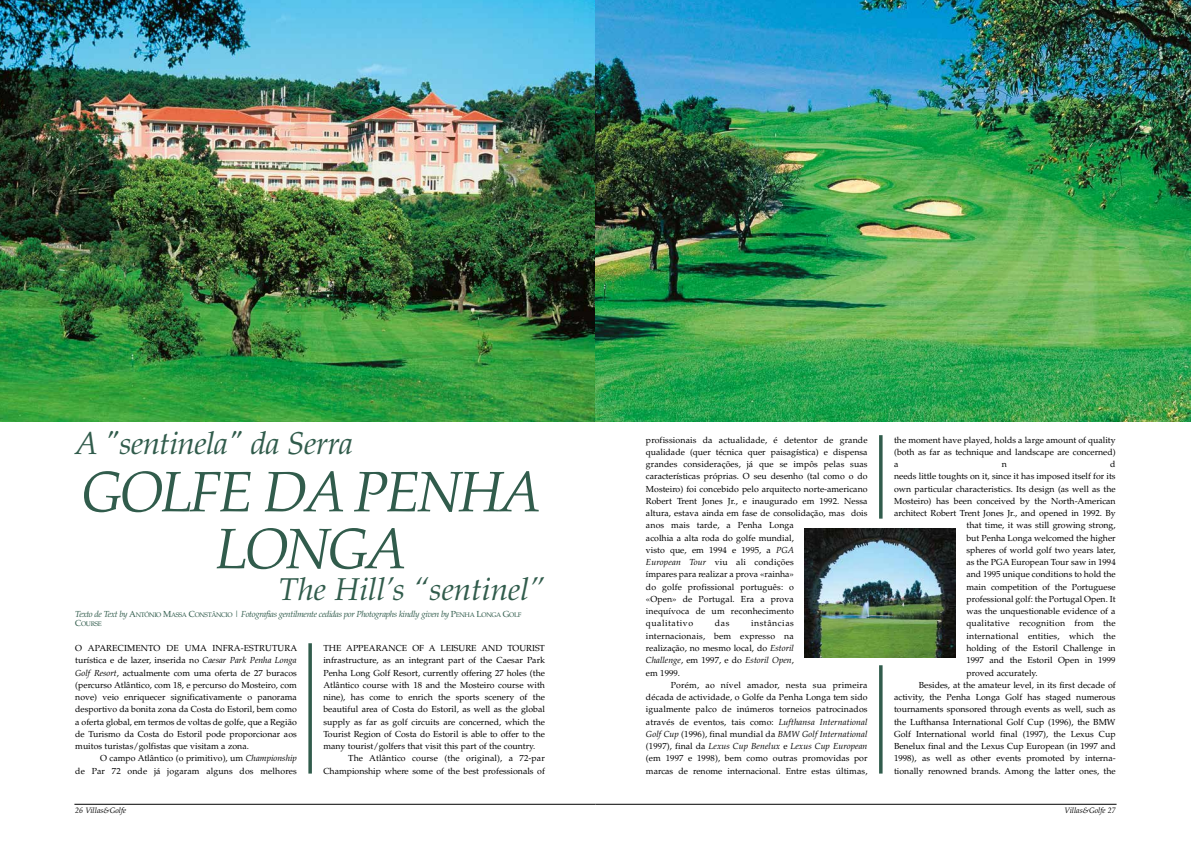
<style>
.page{position:relative;width:1191px;height:844px;background:#fff}
.page>*{position:absolute;margin:0;border:0;box-sizing:border-box;transform-origin:0 0}
.t1{font:italic 56.88px/56.9px "Palatino";letter-spacing:-.05em;color:#315c4c;text-align:center}
.t2{font:italic 31.5px "Palatino";letter-spacing:-.02em;color:#315c4c}
.t3{font:italic 31.5px "Palatino";color:#315c4c}
.t4{font:8.75px/12.2px "Palatino";color:#000;text-align:justify}
.t5{font:italic 8.75px "Palatino";letter-spacing:-.04em;color:#315c4c}
.t6{font:8.75px "Palatino";letter-spacing:.02em;color:#000}
.t7{font:italic 7.88px "Palatino";color:#000}
.t8{font:6.56px "Palatino";letter-spacing:-.055em;color:#315c4c}
.s1{font-style:normal}
.s2{font-style:normal;font-size:6.56px}
.s3{font-size:8.75px}
.s4{font-style:italic}
</style>
<div class="page">
<hr style="left:595px;top:803px;width:521px;height:1px;background:#000">
<hr style="left:74px;top:803px;width:521px;height:1px;background:#000">
<svg style="left:308px;top:643px;width:4px;height:130px"></svg>
<hr style="left:879px;top:435px;width:3px;height:83px;background:#315c4c">
<hr style="left:879px;top:665px;width:3px;height:108px;background:#315c4c">
<img style="left:0;top:0;width:595px;height:422px">
<img style="left:804px;top:528px;width:152px;height:129px">
<img style="left:595px;top:0;width:596px;height:422px">
<h2 class="t2" style="left:75px;top:425px;width:279px">A "sentinela" da Serra</h2>
<h1 class="t1" style="left:81px;top:464px;width:461px">GOLFE DA PENHA<br>LONGA</h1>
<h2 class="t3" style="left:279px;top:570px;width:267px">The Hill’s “sentinel”</h2>
<p class="t5" style="left:75px;top:609px;width:447px">Texto de Text by <span class="s1">A</span><span class="s2">NTÓNIO</span> <span class="s1">M</span><span class="s2">ASSA</span> <span class="s1">C</span><span class="s2">ONSTÂNCIO</span> | Fotografias gentilmente cedidas por Photographs kindly given by <span class="s1">P</span><span class="s2">ENHA</span> <span class="s1">L</span><span class="s2">ONGA</span> <span class="s1">G</span><span class="s2">OLF</span></p>
<p class="t8" style="left:75px;top:619px;width:28px"><span class="s3">C</span>OURSE</p>
<p class="t4" style="left:75px;top:642px;width:223px">O APARECIMENTO DE UMA INFRA-ESTRUTURA turística e de lazer, inserida no <span class="s4">Caesar Park Penha Longa Golf Resort</span>, actualmente com uma oferta de 27 buracos (percurso Atlântico, com 18, e percurso do Mosteiro, com nove) veio enriquecer significativamente o panorama desportivo da bonita zona da Costa do Estoril, bem como a oferta global, em termos de voltas de golfe, que a Região de Turismo da Costa do Estoril pode proporcionar aos muitos turistas/golfistas que visitam a zona.</p>
<p class="t4" style="left:75px;top:752px;width:223px;text-align:right">O campo Atlântico (o primitivo), um <span class="s4">Championship<br></span>de Par 72 onde já jogaram alguns dos melhores</p>
<p class="t7" style="left:75px;top:805px;width:53px">26 Villas&amp;Golfe</p>
<p class="t4" style="left:323px;top:642px;width:223px">THE APPEARANCE OF A LEISURE AND TOURIST infrastructure, as an integrant part of the Caesar Park Penha Long Golf Resort, currently offering 27 holes (the Atlântico course with 18 and the Mosteiro course with nine), has come to enrich the sports scenery of the beautiful area of Costa do Estoril, as well as the global supply as far as golf circuits are concerned, which the Tourist Region of Costa do Estoril is able to offer to the many tourist/golfers that visit this part of the country.</p>
<p class="t4" style="left:323px;top:752px;width:223px;text-align:right">The Atlântico course (the original), a 72-par<br>Championship where some of the best professionals of</p>
<p class="t4" style="left:646px;top:433px;width:223px;text-align:left">profissionais da actualidade, é detentor de grande qualidade (quer técnica quer paisagística) e dispensa grandes considerações, já que se impôs pelas suas características próprias. O seu desenho (tal como o do Mosteiro) foi concebido pelo arquitecto norte-americano Robert Trent Jones Jr., e inaugurado em 1992. Nessa altura, estava ainda em fase de consolidação, mas dois anos mais tarde, a Penha Longa<br>acolhia a alta roda do golfe mundial,<br>visto que, em 1994 e 1995, a <span class="s4">PGA<br>European Tour</span> viu ali condições<br>ímpares para realizar a prova «rainha»<br>do golfe profissional português: o<br>«Open» de Portugal. Era a prova<br>inequívoca de um reconhecimento<br>qualitativo</p>
<p class="t4" style="left:715px;top:617px;width:16px">das</p>
<p class="t4" style="left:646px;top:617px;width:149px;text-indent:105px">instâncias internacionais, bem expresso na realização, no mesmo local, do <span class="s4">Estoril Challenge</span>, em 1997, e do <span class="s4">Estoril Open</span>, em 1999.</p>
<p class="t4" style="left:646px;top:678px;width:223px;text-indent:25px">Porém, ao nível amador, nesta sua primeira década de actividade, o Golfe da Penha Longa tem sido igualmente palco de inúmeros torneios patrocinados através de eventos, tais como: <span class="s4">Lufthansa International Golf Cup</span> (1996), final mundial da <span class="s4">BMW Golf International </span>(1997), final da <span class="s4">Lexus Cup Benelux</span> e <span class="s4">Lexus Cup European </span>(em 1997 e 1998), bem como outras promovidas por marcas de renome internacional. Entre estas últimas,</p>
<p class="t4" style="left:894px;top:433px;width:223px">the moment have played, holds a large amount of quality (both as far as technique and landscape are concerned) a</p>
<p class="t4" style="left:1001px;top:458px;width:7px">n</p>
<p class="t4" style="left:1110px;top:458px;width:7px">d</p>
<p class="t4" style="left:894px;top:470px;width:223px">needs little toughts on it, since it has imposed itself for its</p>
<p class="t4" style="left:894px;top:482px;width:223px">own particular characteristics. Its design (as well as the</p>
<p class="t4" style="left:894px;top:495px;width:223px">Mosteiro) has been conceived by the North-American</p>
<p class="t4" style="left:894px;top:507px;width:223px">architect Robert Trent Jones Jr., and opened in 1992. By</p>
<p class="t4" style="left:966px;top:519px;width:151px">that time, it was still growing strong,</p>
<p class="t4" style="left:966px;top:531px;width:151px">but Penha Longa welcomed the higher</p>
<p class="t4" style="left:966px;top:544px;width:151px">spheres of world golf two years later,</p>
<p class="t4" style="left:966px;top:556px;width:151px">as the PGA European Tour saw in 1994</p>
<p class="t4" style="left:966px;top:568px;width:151px">and 1995 unique conditions to hold the</p>
<p class="t4" style="left:966px;top:580px;width:151px">main competition of the Portuguese</p>
<p class="t4" style="left:966px;top:593px;width:151px">professional golf: the Portugal Open. It</p>
<p class="t4" style="left:966px;top:605px;width:151px">was the unquestionable evidence of a</p>
<p class="t6" style="left:966px;top:618px;width:151px">qualitative recognition from the</p>
<p class="t6" style="left:966px;top:630px;width:151px">international entities, which the</p>
<p class="t4" style="left:966px;top:642px;width:151px">holding of the Estoril Challenge in</p>
<p class="t4" style="left:966px;top:654px;width:151px">1997 and the Estoril Open in 1999</p>
<p class="t4" style="left:966px;top:666px;width:73px">proved accurately.</p>
<p class="t4" style="left:919px;top:678px;width:198px">Besides, at the amateur level, in its first decade of</p>
<p class="t4" style="left:894px;top:691px;width:223px">activity, the Penha Longa Golf has staged numerous</p>
<p class="t4" style="left:894px;top:703px;width:223px">tournaments sponsored through events as well, such as</p>
<p class="t4" style="left:894px;top:715px;width:223px">the Lufthansa International Golf Cup (1996), the BMW</p>
<p class="t4" style="left:894px;top:727px;width:223px">Golf International world final (1997), the Lexus Cup</p>
<p class="t4" style="left:894px;top:740px;width:223px">Benelux final and the Lexus Cup European (in 1997 and</p>
<p class="t4" style="left:894px;top:752px;width:223px">1998), as well as other events promoted by interna-</p>
<p class="t4" style="left:894px;top:764px;width:223px">tionally renowned brands. Among the latter ones, the</p>
<p class="t7" style="left:1064px;top:805px;width:53px">Villas&amp;Golfe 27</p>
</div>
